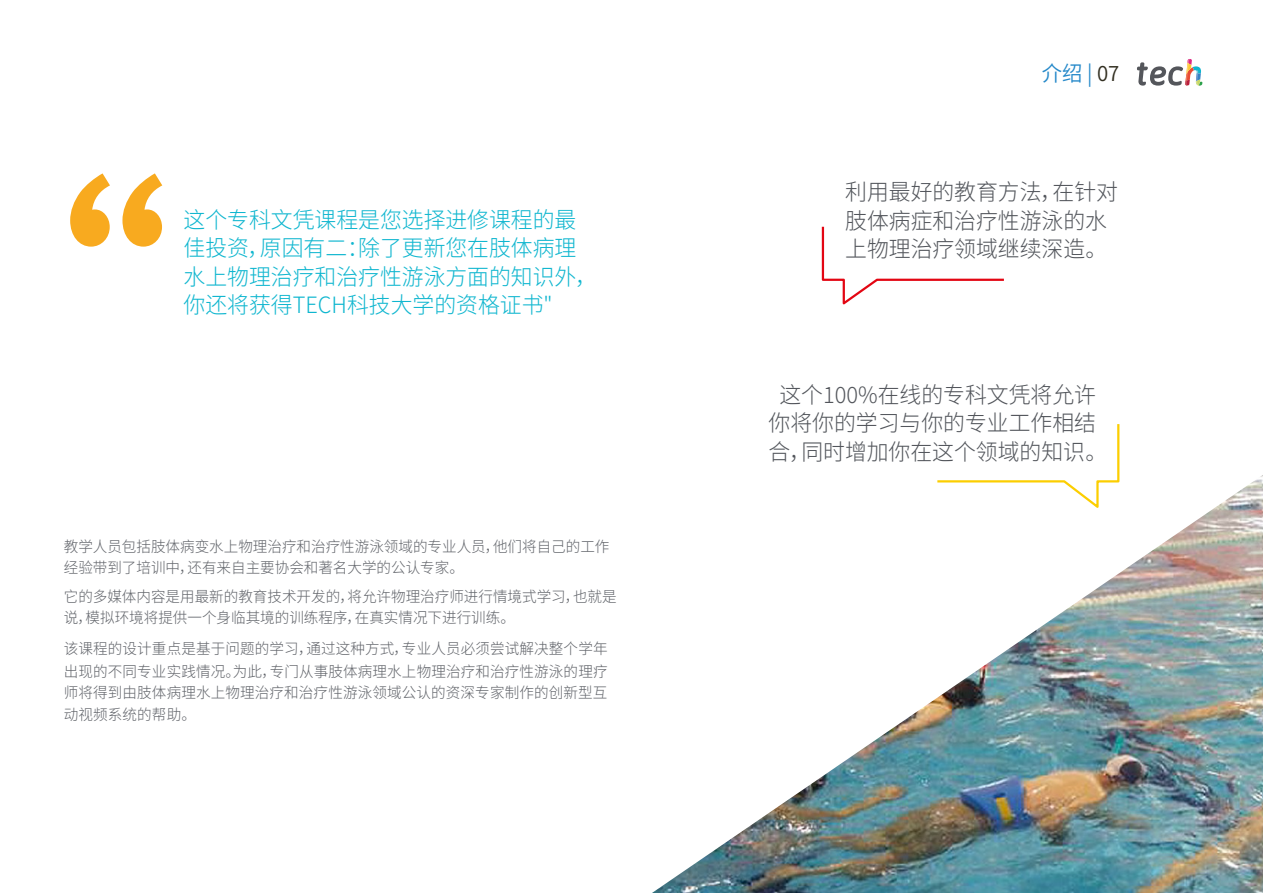
<style>
.page{position:relative;width:1263px;height:893px;background:#fff}
.page>*{position:absolute;margin:0;border:0;box-sizing:border-box;transform-origin:0 0}
.t1{font:300 22.5px/28.5px "Source Han Sans CN";color:#52555b;text-align:center}
.t2{font:300 22.5px/28.5px "Source Han Sans CN";color:#0fb6cf}
.t3{font:21px "Source Han Sans CN";color:#2488c9}
.t4{font:300 15px/21px "Source Han Sans CN";color:#61646a}
.s1{color:#312e20}
</style>
<div class="page">
<svg style="left:70px;top:173px;width:92px;height:74px"></svg>
<svg style="left:1117px;top:424px;width:3px;height:51px"></svg>
<svg style="left:821px;top:226px;width:183px;height:79px"></svg>
<img style="left:652px;top:475px;width:611px;height:418px">
<svg style="left:1137px;top:59px;width:65px;height:27px"></svg>
<h1 class="t2" style="left:184px;top:206px;width:415px">这个专科文凭课程是您选择进修课程的最佳投资，原因有二：除了更新您在肢体病理水上物理治疗和治疗性游泳方面的知识外，你还将获得TECH科技大学的资格证书"</h1>
<p class="t4" style="left:64px;top:536px;width:547px">教学人员包括肢体病变水上物理治疗和治疗性游泳领域的专业人员，他们将自己的工作经验带到了培训中，还有来自主要协会和著名大学的公认专家。</p>
<p class="t4" style="left:64px;top:586px;width:554px">它的多媒体内容是用最新的教育技术开发的，将允许物理治疗师进行情境式学习，也就是说，模拟环境将提供一个身临其境的训练程序，在真实情况下进行训练。</p>
<p class="t4" style="left:64px;top:638px;width:545px;line-height:22.5px">该课程的设计重点是基于问题的学习，通过这种方式，专业人员必须尝试解决整个学年出现的不同专业实践情况。为此，专门从事肢体病理水上物理治疗和治疗性游泳的理疗</p>
<p class="t4" style="left:64px;top:681px;width:545px;line-height:22.5px">师将得到由肢体病理水上物理治疗和治疗性游泳领域公认的资深专家制作的创新型互动视频系统的帮助。</p>
<h2 class="t3" style="left:1042px;top:61px;width:79px">介绍 | <span class="s1">07</span></h2>
<h1 class="t1" style="left:845px;top:178px;width:274px;text-align:left">利用最好的教育方法，在针对肢体病症和治疗性游泳的水上物理治疗领域继续深造。</h1>
<h1 class="t1" style="left:769px;top:381px;width:340px">这个100%在线的专科文凭将允许你将你的学习与你的专业工作相结合，同时增加你在这个领域的知识。</h1>
</div>
